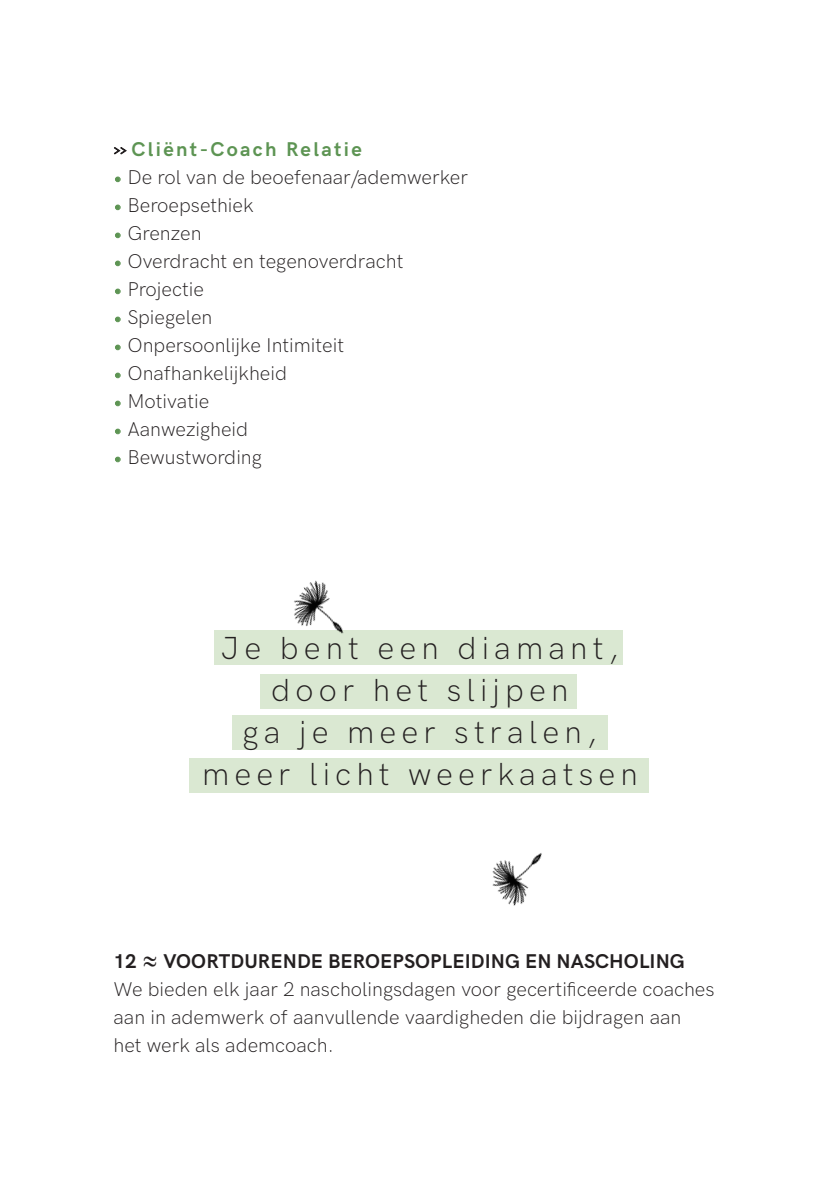
<style>
.page{position:relative;width:840px;height:1191px;background:#fff}
.page>*{position:absolute;margin:0;border:0;box-sizing:border-box;transform-origin:0 0}
._02_Kop{font:300 32px "HK Grotesk";letter-spacing:.16em;color:#231f20}
.Brood_Garamond{font:300 20px/28px "HK Grotesk";color:#231f20}
.Brood_Garamond-2{font:20px "HK Grotesk Bold Legacy";letter-spacing:.005em;color:#231f20}
.Brood_Garamond-3{font:700 20px "HK Grotesk";letter-spacing:.12em;color:#5d9453}
.s1{font-family:"Isabel";font-weight:900;color:#231f20}
.s2{color:#5d9453}
.s3{font-family:"Isabel";font-weight:700;font-size:33.6px}
</style>
<div class="page">
<svg style="left:114px;top:147px;width:13px;height:7px"></svg>
<svg style="left:115px;top:177px;width:5px;height:5px"></svg>
<svg style="left:115px;top:205px;width:5px;height:5px"></svg>
<svg style="left:115px;top:233px;width:5px;height:5px"></svg>
<svg style="left:115px;top:261px;width:5px;height:5px"></svg>
<svg style="left:115px;top:289px;width:5px;height:5px"></svg>
<svg style="left:115px;top:317px;width:5px;height:5px"></svg>
<svg style="left:115px;top:345px;width:5px;height:5px"></svg>
<svg style="left:115px;top:373px;width:5px;height:5px"></svg>
<svg style="left:115px;top:401px;width:5px;height:5px"></svg>
<svg style="left:115px;top:429px;width:5px;height:5px"></svg>
<svg style="left:115px;top:457px;width:5px;height:5px"></svg>
<div style="left:260px;top:674px;width:316px;height:34px;background:#dae8d2"></div>
<div style="left:214px;top:630px;width:408px;height:34px;background:#dae8d2"></div>
<div style="left:232px;top:715px;width:375px;height:34px;background:#dae8d2"></div>
<div style="left:189px;top:759px;width:459px;height:34px;background:#dae8d2"></div>
<img style="left:492px;top:853px;width:50px;height:53px">
<img style="left:294px;top:580px;width:50px;height:54px">
<p class="Brood_Garamond-3" style="left:113px;top:134px;width:250px"><span class="s1">&gt;&gt;</span> Cliënt-Coach Relatie</p>
<p class="Brood_Garamond" style="left:113px;top:162px;width:356px"><span class="s2">•</span> De rol van de beoefenaar/ademwerker</p>
<p class="Brood_Garamond" style="left:113px;top:190px;width:142px"><span class="s2">•</span> Beroepsethiek</p>
<p class="Brood_Garamond" style="left:113px;top:218px;width:89px"><span class="s2">•</span> Grenzen</p>
<p class="Brood_Garamond" style="left:113px;top:246px;width:291px"><span class="s2">•</span> Overdracht en tegenoverdracht</p>
<p class="Brood_Garamond" style="left:113px;top:274px;width:92px"><span class="s2">•</span> Projectie</p>
<p class="Brood_Garamond" style="left:113px;top:302px;width:100px"><span class="s2">•</span> Spiegelen</p>
<p class="Brood_Garamond" style="left:113px;top:330px;width:232px"><span class="s2">•</span> Onpersoonlijke Intimiteit</p>
<p class="Brood_Garamond" style="left:113px;top:358px;width:175px"><span class="s2">•</span> Onafhankelijkheid</p>
<p class="Brood_Garamond" style="left:113px;top:386px;width:97px"><span class="s2">•</span> Motivatie</p>
<p class="Brood_Garamond" style="left:113px;top:414px;width:136px"><span class="s2">•</span> Aanwezigheid</p>
<p class="Brood_Garamond" style="left:113px;top:442px;width:150px"><span class="s2">•</span> Bewustwording</p>
<p class="_02_Kop" style="left:221px;top:624px;width:399px">Je bent een diamant,</p>
<p class="_02_Kop" style="left:271px;top:666px;width:298px">door het slijpen</p>
<p class="_02_Kop" style="left:242px;top:708px;width:356px">ga je meer stralen,</p>
<p class="_02_Kop" style="left:202px;top:750px;width:437px">meer licht weerkaatsen</p>
<p class="Brood_Garamond-2" style="left:113px;top:946px;width:572px">12 <span class="s3">≈</span> VOORTDURENDE BEROEPSOPLEIDING EN NASCHOLING</p>
<p class="Brood_Garamond" style="left:113px;top:974px;width:602px">We bieden elk jaar 2 nascholingsdagen voor gecertificeerde coaches aan in ademwerk of aanvullende vaardigheden die bijdragen aan</p>
<p class="Brood_Garamond" style="left:113px;top:1030px;width:222px">het werk als ademcoach.</p>
</div>
